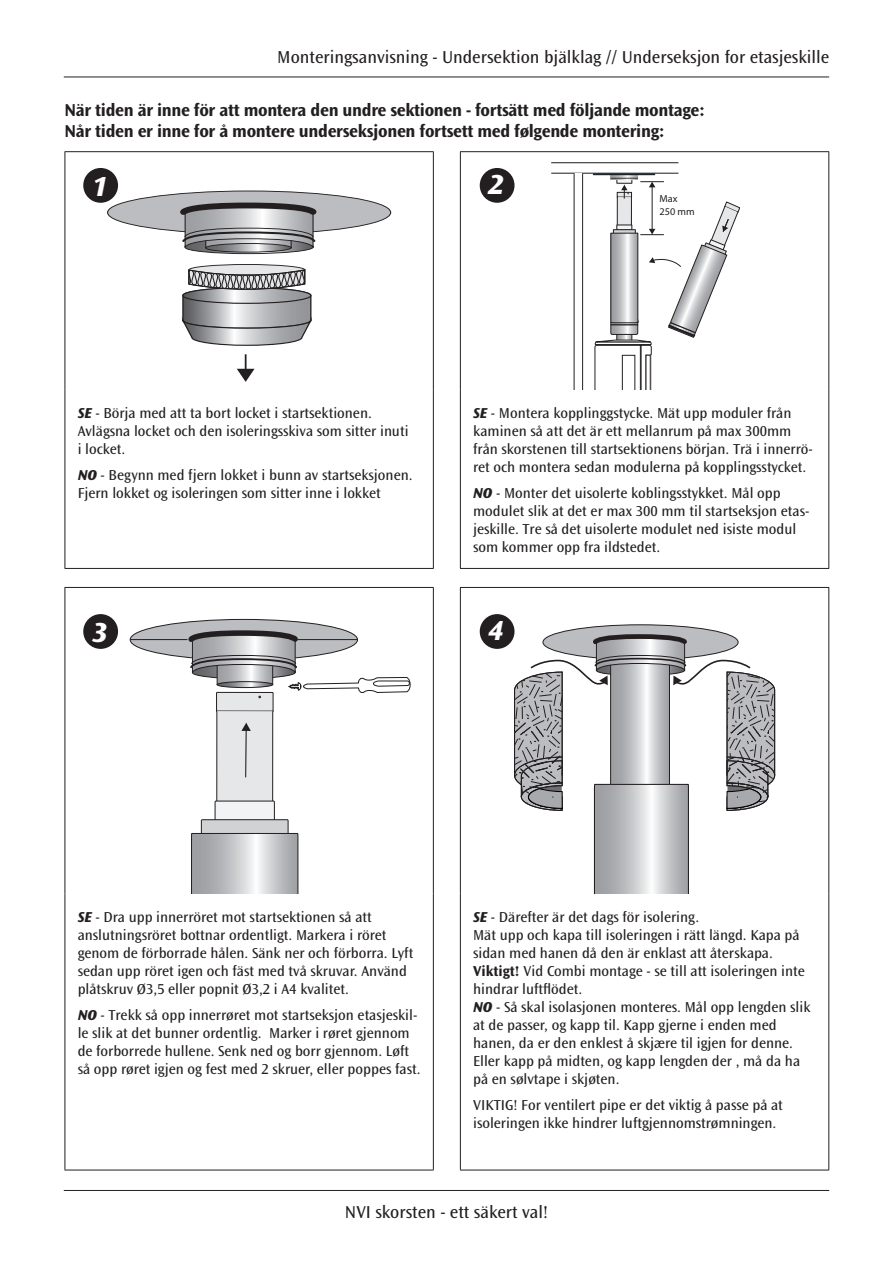
<style>
.page{position:relative;width:893px;height:1263px;background:#fff}
.page>*{position:absolute;margin:0;border:0;box-sizing:border-box;transform-origin:0 0}
.t1{font:italic 800 28.8px "Ocean Sans Std";color:#fff}
.t2{font:700 18px/21.6px "Ocean Sans Std";letter-spacing:-.02em;color:#231f20}
.t3{font:18px "Ocean Sans Std";color:#231f20}
.t4{font:15px/18px "Ocean Sans Std";color:#231f20}
.t5{font:10.35px/12.3px "Myriad Pro";color:#231f20}
.s1{font-weight:800;font-style:italic}
.s2{font-weight:700}
</style>
<div class="page">
<hr style="left:64px;top:77px;width:765px;height:1px;background:#231f20">
<hr style="left:64px;top:1190px;width:765px;height:1px;background:#231f20">
<hr style="left:65px;top:151px;width:369px;height:1px;background:#231f20">
<hr style="left:65px;top:152px;width:1px;height:238px;background:#231f20">
<hr style="left:433px;top:152px;width:1px;height:238px;background:#231f20">
<hr style="left:65px;top:390px;width:1px;height:178px;background:#231f20">
<hr style="left:433px;top:390px;width:1px;height:178px;background:#231f20">
<hr style="left:65px;top:568px;width:369px;height:1px;background:#231f20">
<div style="left:108px;top:191px;width:283px;height:43px;background:#bcbdc0;border-radius:50%"></div>
<svg style="left:237px;top:354px;width:18px;height:28px"></svg>
<svg style="left:182px;top:264px;width:130px;height:82px;background:#ababad"></svg>
<svg style="left:174px;top:202px;width:149px;height:52px"></svg>
<hr style="left:65px;top:587px;width:369px;height:1px;background:#231f20">
<hr style="left:65px;top:588px;width:1px;height:306px;background:#231f20">
<hr style="left:433px;top:588px;width:1px;height:306px;background:#231f20">
<hr style="left:65px;top:894px;width:1px;height:276px;background:#231f20">
<hr style="left:433px;top:894px;width:1px;height:276px;background:#231f20">
<hr style="left:65px;top:1170px;width:369px;height:1px;background:#231f20">
<svg style="left:130px;top:619px;width:228px;height:41px;background:#adaeb1"></svg>
<hr style="left:130px;top:639px;width:57px;height:1px;background:#231f20">
<svg style="left:183px;top:627px;width:228px;height:267px"></svg>
<hr style="left:460px;top:151px;width:369px;height:1px;background:#231f20">
<hr style="left:460px;top:152px;width:1px;height:238px;background:#231f20">
<hr style="left:828px;top:152px;width:1px;height:238px;background:#231f20">
<hr style="left:460px;top:390px;width:1px;height:178px;background:#231f20">
<hr style="left:828px;top:390px;width:1px;height:178px;background:#231f20">
<hr style="left:460px;top:568px;width:369px;height:1px;background:#231f20">
<svg style="left:611px;top:175px;width:27px;height:3px"></svg>
<hr style="left:551px;top:173px;width:127px;height:1px;background:#231f20">
<hr style="left:551px;top:162px;width:127px;height:1px;background:#231f20">
<div style="left:593px;top:173px;width:62px;height:2px;border:1px solid #1c2430"></div>
<svg style="left:574px;top:173px;width:9px;height:217px"></svg>
<svg style="left:594px;top:178px;width:146px;height:212px"></svg>
<hr style="left:460px;top:587px;width:369px;height:1px;background:#231f20">
<hr style="left:460px;top:588px;width:1px;height:306px;background:#231f20">
<hr style="left:828px;top:588px;width:1px;height:306px;background:#231f20">
<hr style="left:460px;top:894px;width:1px;height:276px;background:#231f20">
<hr style="left:828px;top:894px;width:1px;height:276px;background:#231f20">
<hr style="left:460px;top:1170px;width:369px;height:1px;background:#231f20">
<div style="left:543px;top:625px;width:195px;height:35px;background:#bcbdc0;border-radius:50%"></div>
<svg style="left:514px;top:632px;width:261px;height:262px"></svg>
<div style="left:83px;top:168px;width:35px;height:35px;background:#231f20;border-radius:50%"></div>
<div style="left:83px;top:614px;width:35px;height:35px;background:#231f20;border-radius:50%"></div>
<div style="left:480px;top:168px;width:34px;height:35px;background:#231f20;border-radius:50%"></div>
<div style="left:480px;top:614px;width:34px;height:35px;background:#231f20;border-radius:50%"></div>
<p class="t3" style="left:277px;top:47px;width:553px">Monteringsanvisning - Undersektion bjälklag // Underseksjon for etasjeskille</p>
<p class="t2" style="left:65px;top:99px;width:642px">När tiden är inne för att montera den undre sektionen - fortsätt med följande montage:<br>Når tiden er inne for å montere underseksjonen fortsett med følgende montering:</p>
<p class="t1" style="left:92px;top:170px;width:17px">1</p>
<p class="t1" style="left:489px;top:169px;width:17px">2</p>
<p class="t5" style="left:659px;top:192px;width:37px">Max<br>250 mm</p>
<p class="t4" style="left:78px;top:404px;width:332px"><span class="s1">SE</span> - Börja med att ta bort locket i startsektionen.<br>Avlägsna locket och den isoleringsskiva som sitter inuti i locket.</p>
<p class="t4" style="left:78px;top:466px;width:336px"><span class="s1">NO</span> - Begynn med fjern lokket i bunn av startseksjonen.<br>Fjern lokket og isoleringen som sitter inne i lokket</p>
<p class="t1" style="left:92px;top:616px;width:17px">3</p>
<p class="t4" style="left:473px;top:404px;width:341px"><span class="s1">SE</span> - Montera kopplinggstycke. Mät upp moduler från kaminen så att det är ett mellanrum på max 300mm från skorstenen till startsektionens början. Trä i innerrö&shy;ret och montera sedan modulerna på kopplingsstycket.</p>
<p class="t4" style="left:473px;top:484px;width:338px"><span class="s1">NO</span> - Monter det uisolerte koblingsstykket. Mål opp modulet slik at det er max 300 mm til startseksjon etas&shy;jeskille. Tre så det uisolerte modulet ned isiste modul som kommer opp fra ildstedet.</p>
<p class="t1" style="left:489px;top:615px;width:17px">4</p>
<p class="t4" style="left:78px;top:908px;width:337px"><span class="s1">SE</span> - Dra upp innerröret mot startsektionen så att anslutningsröret bottnar ordentligt. Markera i röret genom de förborrade hålen. Sänk ner och förborra. Lyft sedan upp röret igen och fäst med två skruvar. Använd plåtskruv Ø3,5 eller popnit Ø3,2 i A4 kvalitet.</p>
<p class="t4" style="left:78px;top:1006px;width:344px"><span class="s1">NO</span> - Trekk så opp innerrøret mot startseksjon etasjeskil&shy;le slik at det bunner ordentlig. Marker i røret gjennom de forborrede hullene. Senk ned og borr gjennom. Løft så opp røret igjen og fest med 2 skruer, eller poppes fast.</p>
<p class="t4" style="left:473px;top:908px;width:339px"><span class="s1">SE</span> - Därefter är det dags för isolering.<br>Mät upp och kapa till isoleringen i rätt längd. Kapa på sidan med hanen då den är enklast att återskapa.<br><span class="s2">Viktigt!</span> Vid Combi montage - se till att isoleringen inte hindrar luftflödet.<br><span class="s1">NO</span> - Så skal isolasjonen monteres. Mål opp lengden slik at de passer, og kapp til. Kapp gjerne i enden med hanen, da er den enklest å skjære til igjen for denne.<br>Eller kapp på midten, og kapp lengden der , må da ha på en sølvtape i skjøten.</p>
<p class="t4" style="left:473px;top:1096px;width:311px">VIKTIG! For ventilert pipe er det viktig å passe på at isoleringen ikke hindrer luftgjennomstrømningen.</p>
<p class="t3" style="left:345px;top:1202px;width:205px">NVI skorsten - ett säkert val!</p>
</div>
